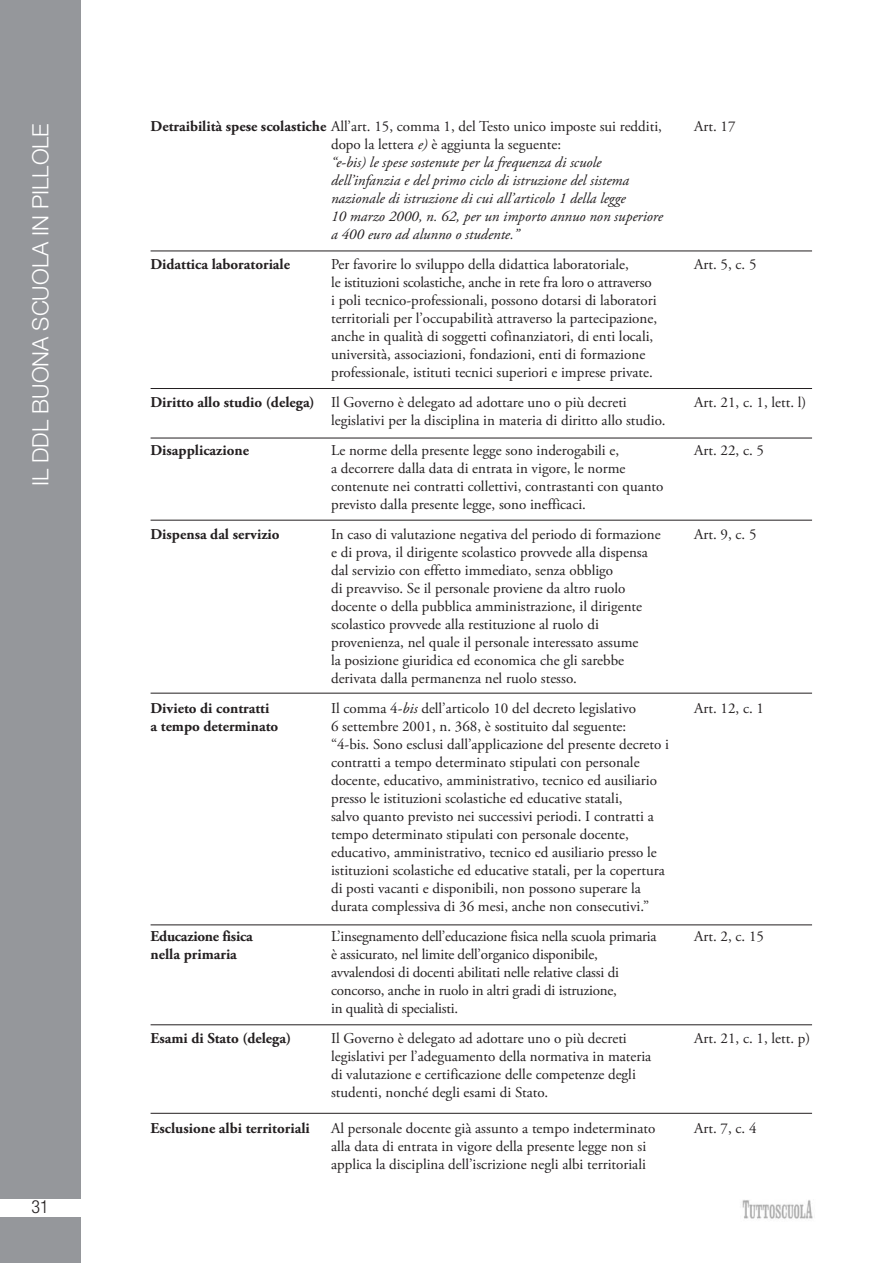
<style>
.page{position:relative;width:893px;height:1263px;background:#fff}
.page>*{position:absolute;margin:0;border:0;box-sizing:border-box;transform-origin:0 0}
.t1{font:300 22.5px "Helvetica Neue LT Std";color:#fff}
.t2{font:300 condensed 18px "Helvetica Neue LT Std";color:#231f20}
.t3{font:15px/18px "Adobe Garamond Pro";color:#231f20}
.t4{font:italic 15px/18px "Adobe Garamond Pro";color:#231f20}
.t5{font:700 15px "Adobe Garamond Pro";color:#231f20}
.s1{font-weight:700}
.s2{font-style:normal}
.s3{font-style:italic}
</style>
<div class="page">
<img style="left:742px;top:1200px;width:71px;height:19px">
<div style="left:0;top:0;width:81px;height:1263px;background:#95979b"></div>
<div style="left:0;top:1199px;width:81px;height:18px;background:#fff"></div>
<hr style="left:151px;top:251px;width:661px;height:1px;background:#231f20">
<hr style="left:151px;top:388px;width:661px;height:1px;background:#231f20">
<hr style="left:151px;top:438px;width:661px;height:1px;background:#231f20">
<hr style="left:151px;top:520px;width:661px;height:1px;background:#231f20">
<hr style="left:151px;top:693px;width:661px;height:1px;background:#231f20">
<hr style="left:151px;top:925px;width:661px;height:1px;background:#231f20">
<hr style="left:151px;top:1024px;width:661px;height:1px;background:#231f20">
<hr style="left:151px;top:1113px;width:661px;height:1px;background:#231f20">
<h1 class="t1" style="left:27px;top:486px;width:364px;rotate:-90deg">IL DDL BUONA SCUOLA IN PILLOLE</h1>
<p class="t3" style="left:151px;top:119px;width:513px"><span class="s1">Detraibilità spese scolastiche</span> All’art. 15, comma 1, del Testo unico imposte sui redditi,</p>
<p class="t3" style="left:694px;top:119px;width:43px">Art. 17</p>
<p class="t4" style="left:331px;top:137px;width:333px"><span class="s2">dopo la lettera</span> e) <span class="s2">è aggiunta la seguente:<br></span>“e-bis) le spese sostenute per la frequenza di scuole dell’infanzia e del primo ciclo di istruzione del sistema nazionale di istruzione di cui all’articolo 1 della legge<br>10 marzo 2000, n. 62, per un importo annuo non superiore a 400 euro ad alunno o studente.”</p>
<p class="t5" style="left:151px;top:259px;width:141px">Didattica laboratoriale</p>
<p class="t3" style="left:331px;top:257px;width:299px">Per favorire lo sviluppo della didattica laboratoriale,</p>
<p class="t3" style="left:694px;top:257px;width:64px">Art. 5, c. 5</p>
<p class="t3" style="left:331px;top:275px;width:327px">le istituzioni scolastiche, anche in rete fra loro o attraverso i poli tecnico-professionali, possono dotarsi di laboratori territoriali per l’occupabilità attraverso la partecipazione, anche in qualità di soggetti cofinanziatori, di enti locali, università, associazioni, fondazioni, enti di formazione professionale, istituti tecnici superiori e imprese private.</p>
<p class="t3" style="left:151px;top:395px;width:478px"><span class="s1">Diritto allo studio (delega)</span> Il Governo è delegato ad adottare uno o più decreti</p>
<p class="t3" style="left:694px;top:395px;width:114px">Art. 21, c. 1, lett. l)</p>
<p class="t3" style="left:331px;top:413px;width:336px">legislativi per la disciplina in materia di diritto allo studio.</p>
<p class="t5" style="left:151px;top:445px;width:100px">Disapplicazione</p>
<p class="t3" style="left:331px;top:443px;width:290px">Le norme della presente legge sono inderogabili e,</p>
<p class="t3" style="left:694px;top:443px;width:72px">Art. 22, c. 5</p>
<p class="t3" style="left:331px;top:461px;width:334px">a decorrere dalla data di entrata in vigore, le norme contenute nei contratti collettivi, contrastanti con quanto previsto dalla presente legge, sono inefficaci.</p>
<p class="t5" style="left:151px;top:529px;width:131px">Dispensa dal servizio</p>
<p class="t3" style="left:331px;top:527px;width:331px">In caso di valutazione negativa del periodo di formazione</p>
<p class="t3" style="left:694px;top:527px;width:64px">Art. 9, c. 5</p>
<p class="t3" style="left:331px;top:545px;width:318px">e di prova, il dirigente scolastico provvede alla dispensa dal servizio con effetto immediato, senza obbligo<br>di preavviso. Se il personale proviene da altro ruolo docente o della pubblica amministrazione, il dirigente scolastico provvede alla restituzione al ruolo di provenienza, nel quale il personale interessato assume la posizione giuridica ed economica che gli sarebbe derivata dalla permanenza nel ruolo stesso.</p>
<p class="t5" style="left:151px;top:703px;width:120px">Divieto di contratti</p>
<p class="t3" style="left:331px;top:701px;width:306px">Il comma 4-<span class="s3">bis</span> dell’articolo 10 del decreto legislativo</p>
<p class="t3" style="left:694px;top:701px;width:72px">Art. 12, c. 1</p>
<p class="t5" style="left:151px;top:721px;width:129px">a tempo determinato</p>
<p class="t3" style="left:331px;top:719px;width:339px">6 settembre 2001, n. 368, è sostituito dal seguente:<br>“4-bis. Sono esclusi dall’applicazione del presente decreto i contratti a tempo determinato stipulati con personale docente, educativo, amministrativo, tecnico ed ausiliario presso le istituzioni scolastiche ed educative statali,<br>salvo quanto previsto nei successivi periodi. I contratti a tempo determinato stipulati con personale docente, educativo, amministrativo, tecnico ed ausiliario presso le istituzioni scolastiche ed educative statali, per la copertura di posti vacanti e disponibili, non possono superare la durata complessiva di 36 mesi, anche non consecutivi.”</p>
<p class="t5" style="left:151px;top:931px;width:104px">Educazione fisica</p>
<p class="t3" style="left:331px;top:929px;width:327px">L’insegnamento dell’educazione fisica nella scuola primaria</p>
<p class="t3" style="left:694px;top:929px;width:72px">Art. 2, c. 15</p>
<p class="t5" style="left:151px;top:949px;width:88px">nella primaria</p>
<p class="t3" style="left:331px;top:947px;width:289px">è assicurato, nel limite dell’organico disponibile, avvalendosi di docenti abilitati nelle relative classi di concorso, anche in ruolo in altri gradi di istruzione, in qualità di specialisti.</p>
<p class="t5" style="left:151px;top:1033px;width:142px">Esami di Stato (delega)</p>
<p class="t3" style="left:331px;top:1031px;width:297px">Il Governo è delegato ad adottare uno o più decreti</p>
<p class="t3" style="left:694px;top:1031px;width:118px">Art. 21, c. 1, lett. p)</p>
<p class="t3" style="left:331px;top:1049px;width:322px">legislativi per l’adeguamento della normativa in materia di valutazione e certificazione delle competenze degli studenti, nonché degli esami di Stato.</p>
<p class="t5" style="left:151px;top:1123px;width:161px">Esclusione albi territoriali</p>
<p class="t3" style="left:331px;top:1121px;width:326px">Al personale docente già assunto a tempo indeterminato</p>
<p class="t3" style="left:694px;top:1121px;width:64px">Art. 7, c. 4</p>
<p class="t3" style="left:331px;top:1139px;width:317px">alla data di entrata in vigore della presente legge non si applica la disciplina dell’iscrizione negli albi territoriali</p>
<p class="t2" style="left:32px;top:1197px;width:19px">31</p>
</div>
